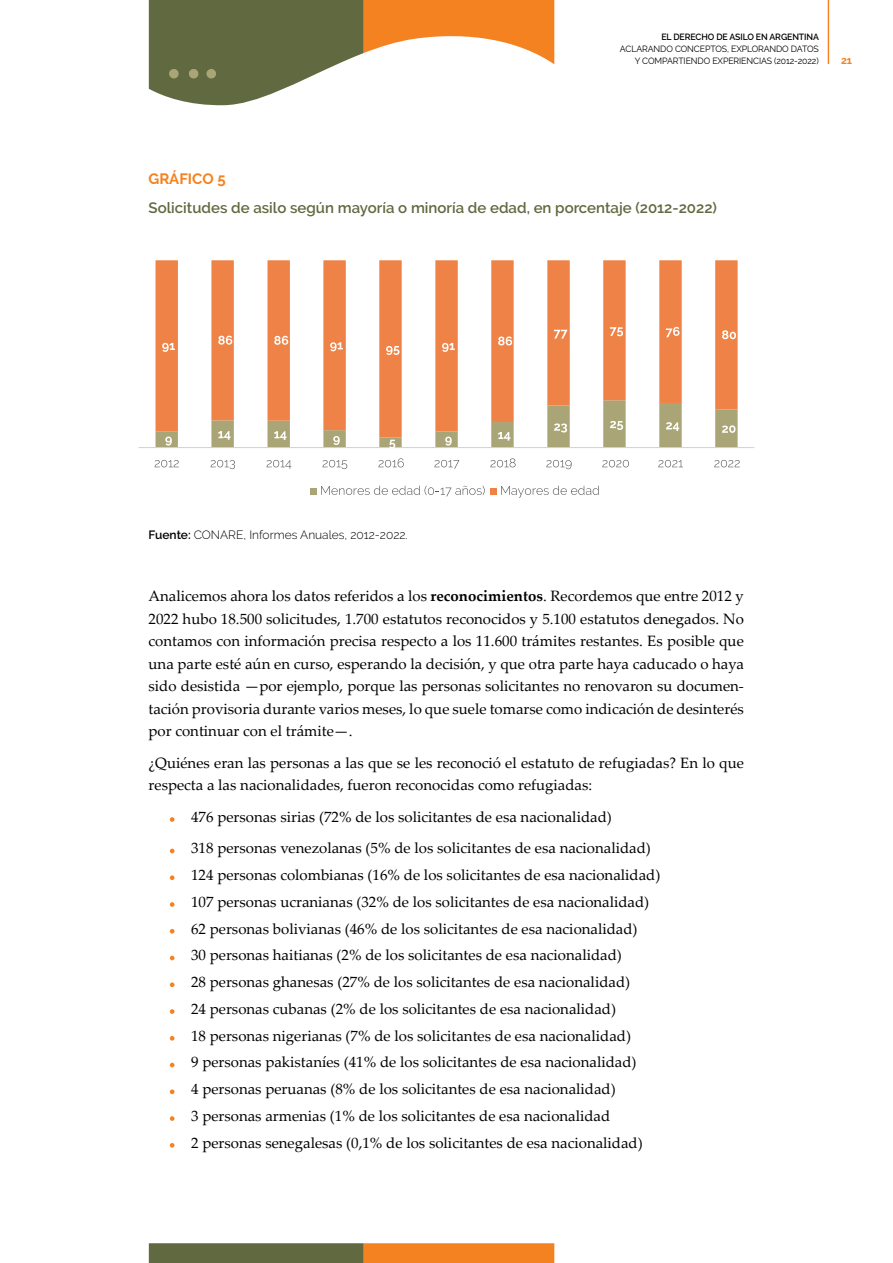
<style>
.page{position:relative;width:893px;height:1263px;background:#fff}
.page>*{position:absolute;margin:0;border:0;box-sizing:border-box;transform-origin:0 0}
.t1{font:15px/26.7px "Palatino Linotype";color:#000}
.t2{font:600 15px "Raleway";color:#60693f}
.t3{font:700 15px "Raleway";color:#f58220}
.t4{font:300 12px "Raleway";color:#000}
.t5{font:700 10.5px "Raleway";color:#f58220}
.t6{font:9px/12px "Raleway";letter-spacing:-.01em;color:#000;text-align:right}
.t7{font:600 9px "Raleway";letter-spacing:-.01em;color:#000}
.s1{font-weight:600}
.s2{font-weight:700}
</style>
<div class="page">
<svg style="left:149px;top:1243px;width:405px;height:20px;background:#a77633"></svg>
<svg style="left:149px;top:0;width:405px;height:106px"></svg>
<hr style="left:828px;top:0;width:1px;height:64px;background:#f58220">
<svg style="left:156px;top:260px;width:582px;height:140px"></svg>
<hr style="left:139px;top:447px;width:615px;height:1px;background:#cfd2d1">
<svg style="left:156px;top:400px;width:582px;height:48px"></svg>
<svg style="left:162px;top:343px;width:13px;height:9px"></svg>
<svg style="left:218px;top:336px;width:14px;height:9px"></svg>
<svg style="left:274px;top:336px;width:14px;height:9px"></svg>
<svg style="left:330px;top:342px;width:13px;height:9px"></svg>
<svg style="left:386px;top:346px;width:13px;height:9px"></svg>
<svg style="left:442px;top:343px;width:13px;height:9px"></svg>
<svg style="left:498px;top:336px;width:14px;height:9px"></svg>
<svg style="left:554px;top:330px;width:14px;height:9px"></svg>
<svg style="left:610px;top:327px;width:13px;height:9px"></svg>
<svg style="left:666px;top:327px;width:14px;height:10px"></svg>
<svg style="left:722px;top:330px;width:14px;height:9px"></svg>
<svg style="left:155px;top:460px;width:24px;height:7px"></svg>
<svg style="left:211px;top:460px;width:24px;height:9px"></svg>
<svg style="left:267px;top:460px;width:24px;height:9px"></svg>
<svg style="left:323px;top:460px;width:24px;height:9px"></svg>
<svg style="left:378px;top:458px;width:26px;height:9px"></svg>
<svg style="left:434px;top:460px;width:25px;height:9px"></svg>
<svg style="left:490px;top:458px;width:26px;height:9px"></svg>
<svg style="left:546px;top:460px;width:26px;height:9px"></svg>
<svg style="left:602px;top:460px;width:27px;height:7px"></svg>
<svg style="left:658px;top:460px;width:25px;height:7px"></svg>
<svg style="left:714px;top:460px;width:26px;height:7px"></svg>
<div style="left:310px;top:488px;width:7px;height:7px;background:#aaa576"></div>
<svg style="left:321px;top:486px;width:164px;height:10px"></svg>
<div style="left:490px;top:488px;width:7px;height:7px;background:#ef8246"></div>
<svg style="left:501px;top:486px;width:98px;height:12px"></svg>
<svg style="left:170px;top:817px;width:4px;height:5px"></svg>
<svg style="left:170px;top:849px;width:4px;height:4px"></svg>
<svg style="left:170px;top:875px;width:4px;height:5px"></svg>
<svg style="left:170px;top:902px;width:4px;height:5px"></svg>
<svg style="left:170px;top:929px;width:4px;height:4px"></svg>
<svg style="left:170px;top:956px;width:4px;height:4px"></svg>
<svg style="left:170px;top:982px;width:4px;height:5px"></svg>
<svg style="left:170px;top:1009px;width:4px;height:5px"></svg>
<svg style="left:170px;top:1036px;width:4px;height:5px"></svg>
<svg style="left:170px;top:1063px;width:4px;height:4px"></svg>
<svg style="left:170px;top:1089px;width:4px;height:5px"></svg>
<svg style="left:170px;top:1116px;width:4px;height:5px"></svg>
<svg style="left:170px;top:1143px;width:4px;height:5px"></svg>
<p class="t7" style="left:661px;top:32px;width:159px">EL DERECHO DE ASILO EN ARGENTINA</p>
<p class="t6" style="left:620px;top:43px;width:200px">ACLARANDO CONCEPTOS, EXPLORANDO DATOS<br>Y COMPARTIENDO EXPERIENCIAS (2012-2022)</p>
<p class="t5" style="left:841px;top:54px;width:12px">21</p>
<p class="t3" style="left:149px;top:170px;width:79px">GRÁFICO 5</p>
<p class="t2" style="left:149px;top:199px;width:570px">Solicitudes de asilo según mayoría o minoría de edad, en porcentaje (2012-2022)</p>
<p class="t4" style="left:149px;top:528px;width:261px"><span class="s1">Fuente:</span> CONARE, Informes Anuales, 2012-2022.</p>
<p class="t1" style="left:149px;top:584px;width:597px;line-height:22.5px;text-align:justify">Analicemos ahora los datos referidos a los <span class="s2">reconocimientos</span>. Recordemos que entre 2012 y 2022 hubo 18.500 solicitudes, 1.700 estatutos reconocidos y 5.100 estatutos denegados. No contamos con información precisa respecto a los 11.600 trámites restantes. Es posible que una parte esté aún en curso, esperando la decisión, y que otra parte haya caducado o haya sido desistida —por ejemplo, porque las personas solicitantes no renovaron su documen&shy;tación provisoria durante varios meses, lo que suele tomarse como indicación de desinterés por continuar con el trámite—.</p>
<p class="t1" style="left:149px;top:751px;width:597px;line-height:22.5px">¿Quiénes eran las personas a las que se les reconoció el estatuto de refugiadas? En lo que respecta a las nacionalidades, fueron reconocidas como refugiadas:</p>
<p class="t1" style="left:191px;top:800px;width:461px;line-height:31.5px">476 personas sirias (72% de los solicitantes de esa nacionalidad)<br>318 personas venezolanas (5% de los solicitantes de esa nacionalidad)</p>
<p class="t1" style="left:191px;top:861px;width:471px">124 personas colombianas (16% de los solicitantes de esa nacionalidad)<br>107 personas ucranianas (32% de los solicitantes de esa nacionalidad)<br>62 personas bolivianas (46% de los solicitantes de esa nacionalidad)<br>30 personas haitianas (2% de los solicitantes de esa nacionalidad)<br>28 personas ghanesas (27% de los solicitantes de esa nacionalidad)<br>24 personas cubanas (2% de los solicitantes de esa nacionalidad)<br>18 personas nigerianas (7% de los solicitantes de esa nacionalidad)<br>9 personas pakistaníes (41% de los solicitantes de esa nacionalidad)<br>4 personas peruanas (8% de los solicitantes de esa nacionalidad)<br>3 personas armenias (1% de los solicitantes de esa nacionalidad<br>2 personas senegalesas (0,1% de los solicitantes de esa nacionalidad)</p>
</div>
